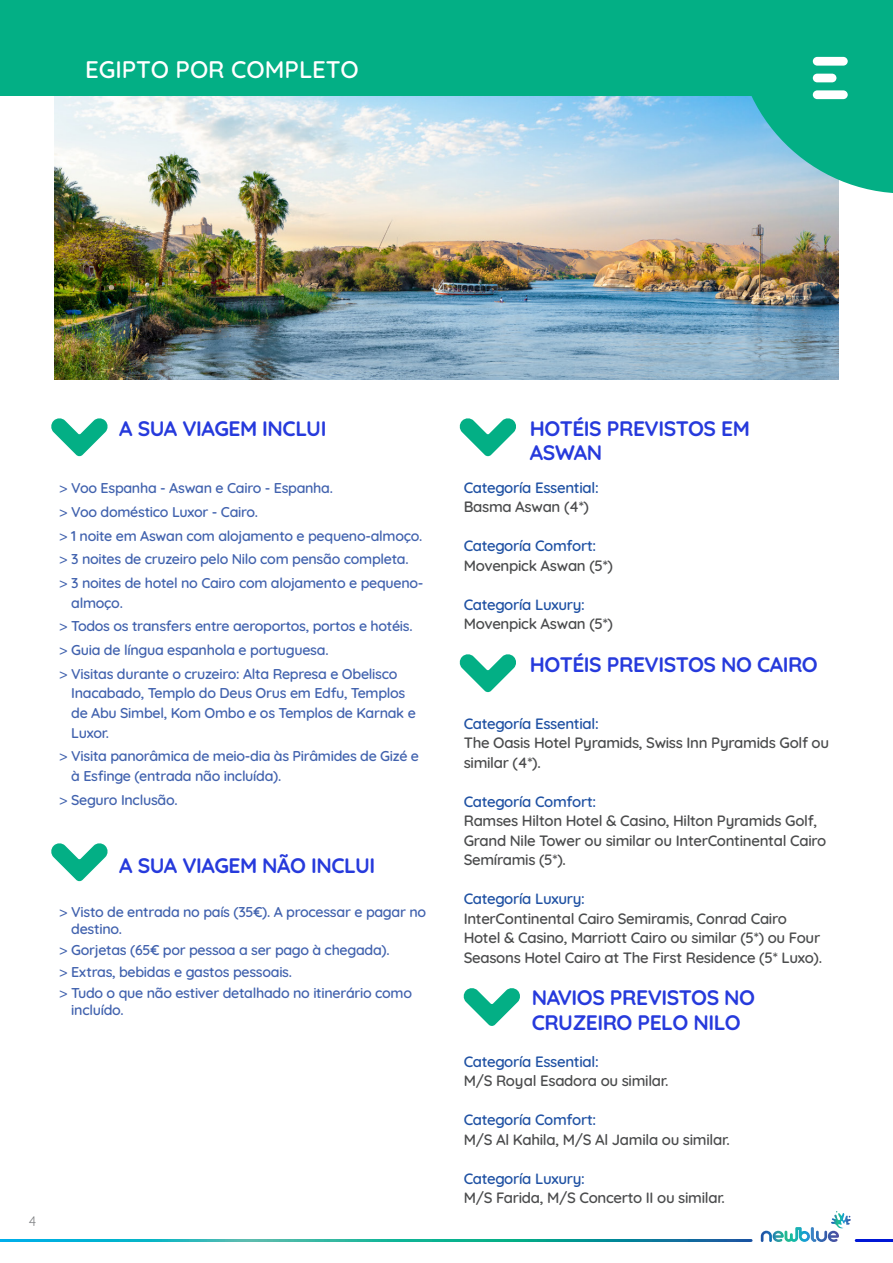
<style>
.page{position:relative;width:893px;height:1263px;background:#fff}
.page>*{position:absolute;margin:0;border:0;box-sizing:border-box;transform-origin:0 0}
.t1{font:600 24px "Quicksand";color:#fff}
.t2{font:300 21px/25.2px "Quicksand";letter-spacing:-.02em;color:#263adc}
.t3{font:600 15px/19.5px "Quicksand";letter-spacing:-.02em;color:#4b4c4d}
.t4{font:600 15px/19.5px "Quicksand";letter-spacing:-.02em;color:#1f51a3}
.t5{font:600 14.25px/19.5px "Quicksand";letter-spacing:-.02em;color:#4162ae}
.t6{font:13.5px "Quicksand";color:#808285}
.s1{font-family:"Binario Soft";font-weight:300}
.s2{color:#4b4c4d}
</style>
<div class="page">
<hr style="left:856px;top:1239px;width:37px;height:3px;background:#0017d6">
<svg style="left:761px;top:1211px;width:90px;height:31px"></svg>
<img style="left:54px;top:96px;width:785px;height:284px">
<div style="left:0;top:0;width:893px;height:96px;background:#03af85"></div>
<svg style="left:735px;top:96px;width:158px;height:97px;background:#4abbaf"></svg>
<div style="left:780px;top:28px;width:100px;height:100px;background:#03af85;border-radius:50%"></div>
<div style="left:813px;top:57px;width:35px;height:9px;background:#fff;border-radius:4px"></div>
<div style="left:813px;top:74px;width:23px;height:8px;background:#fff;border-radius:4px"></div>
<div style="left:813px;top:90px;width:35px;height:9px;background:#fff;border-radius:4px"></div>
<svg style="left:51px;top:418px;width:57px;height:39px"></svg>
<svg style="left:51px;top:843px;width:57px;height:38px"></svg>
<svg style="left:463px;top:988px;width:57px;height:38px"></svg>
<svg style="left:459px;top:418px;width:57px;height:39px"></svg>
<svg style="left:459px;top:654px;width:57px;height:38px"></svg>
<p class="t1" style="left:85px;top:51px;width:275px">EGIPTO POR COMPLETO</p>
<p class="t2" style="left:119px;top:413px;width:209px">A SUA VIAGEM INCLUI</p>
<p class="t5" style="left:58px;top:477px;width:276px"><span class="s1">&gt;</span> Voo Espanha - Aswan e Cairo - Espanha.</p>
<p class="t5" style="left:58px;top:501px;width:201px"><span class="s1">&gt;</span> Voo doméstico Luxor - Cairo.</p>
<p class="t5" style="left:58px;top:524px;width:365px"><span class="s1">&gt;</span> 1 noite em Aswan com alojamento e pequeno-almoço.</p>
<p class="t5" style="left:58px;top:548px;width:352px"><span class="s1">&gt;</span> 3 noites de cruzeiro pelo Nilo com pensão completa.</p>
<p class="t5" style="left:71px;top:572px;width:354px;text-indent:-13px"><span class="s1">&gt;</span> 3 noites de hotel no Cairo com alojamento e pequeno&shy;almoço.</p>
<p class="t5" style="left:58px;top:615px;width:356px"><span class="s1">&gt;</span> Todos os transfers entre aeroportos, portos e hotéis.</p>
<p class="t5" style="left:58px;top:639px;width:272px"><span class="s1">&gt;</span> Guia de língua espanhola e portuguesa.</p>
<p class="t5" style="left:71px;top:663px;width:346px;text-indent:-13px"><span class="s1">&gt;</span> Visitas durante o cruzeiro: Alta Represa e Obelisco Inacabado, Templo do Deus Orus em Edfu, Templos de Abu Simbel, Kom Ombo e os Templos de Karnak e Luxor.</p>
<p class="t5" style="left:71px;top:745px;width:349px;text-indent:-13px"><span class="s1">&gt;</span> Visita panorâmica de meio-dia às Pirâmides de Gizé e à Esfinge (entrada não incluída).</p>
<p class="t5" style="left:58px;top:788px;width:121px"><span class="s1">&gt;</span> Seguro Inclusão.</p>
<p class="t2" style="left:119px;top:850px;width:258px">A SUA VIAGEM NÃO INCLUI</p>
<p class="t5" style="left:71px;top:902px;width:356px;line-height:17.1px;text-indent:-13px"><span class="s1">&gt;</span> Visto de entrada no país (35€). A processar e pagar no destino.</p>
<p class="t5" style="left:58px;top:939px;width:333px"><span class="s1">&gt;</span> Gorjetas (65€ por pessoa a ser pago à chegada).</p>
<p class="t5" style="left:58px;top:960px;width:235px"><span class="s1">&gt;</span> Extras, bebidas e gastos pessoais.</p>
<p class="t5" style="left:71px;top:983px;width:342px;line-height:17.1px;text-indent:-13px"><span class="s1">&gt;</span> Tudo o que não estiver detalhado no itinerário como incluído.</p>
<p class="t6" style="left:29px;top:1210px;width:9px">4</p>
<p class="t2" style="left:530px;top:414px;width:221px;line-height:24px">HOTÉIS PREVISTOS EM<br>ASWAN</p>
<p class="t4" style="left:464px;top:476px;width:136px">Categoría Essential:<br><span class="s2">Basma Aswan (4*)</span></p>
<p class="t4" style="left:464px;top:534px;width:134px">Categoría Comfort:</p>
<p class="t3" style="left:464px;top:554px;width:151px">Movenpick Aswan (5*)</p>
<p class="t4" style="left:464px;top:593px;width:123px">Categoría Luxury:</p>
<p class="t3" style="left:464px;top:612px;width:151px">Movenpick Aswan (5*)</p>
<p class="t2" style="left:530px;top:649px;width:289px">HOTÉIS PREVISTOS NO CAIRO</p>
<p class="t4" style="left:464px;top:712px;width:136px">Categoría Essential:</p>
<p class="t3" style="left:464px;top:731px;width:367px">The Oasis Hotel Pyramids, Swiss Inn Pyramids Golf ou similar (4*).</p>
<p class="t4" style="left:464px;top:790px;width:134px">Categoría Comfort:</p>
<p class="t3" style="left:464px;top:809px;width:364px">Ramses Hilton Hotel &amp; Casino, Hilton Pyramids Golf,<br>Grand Nile Tower ou similar ou InterContinental Cairo<br>Semíramis (5*).</p>
<p class="t4" style="left:464px;top:887px;width:123px">Categoría Luxury:</p>
<p class="t3" style="left:464px;top:907px;width:360px">InterContinental Cairo Semiramis, Conrad Cairo<br>Hotel &amp; Casino, Marriott Cairo ou similar (5*) ou Four<br>Seasons Hotel Cairo at The First Residence (5* Luxo).</p>
<p class="t2" style="left:532px;top:983px;width:225px">NAVIOS PREVISTOS NO<br>CRUZEIRO PELO NILO</p>
<p class="t4" style="left:464px;top:1050px;width:136px">Categoría Essential:</p>
<p class="t3" style="left:464px;top:1070px;width:206px">M/S Royal Esadora ou similar.</p>
<p class="t4" style="left:464px;top:1109px;width:134px">Categoría Comfort:</p>
<p class="t3" style="left:464px;top:1128px;width:268px">M/S Al Kahila, M/S Al Jamila ou similar.</p>
<p class="t4" style="left:464px;top:1167px;width:123px">Categoría Luxury:</p>
<p class="t3" style="left:464px;top:1187px;width:263px">M/S Farida, M/S Concerto II ou similar.</p>
</div>
